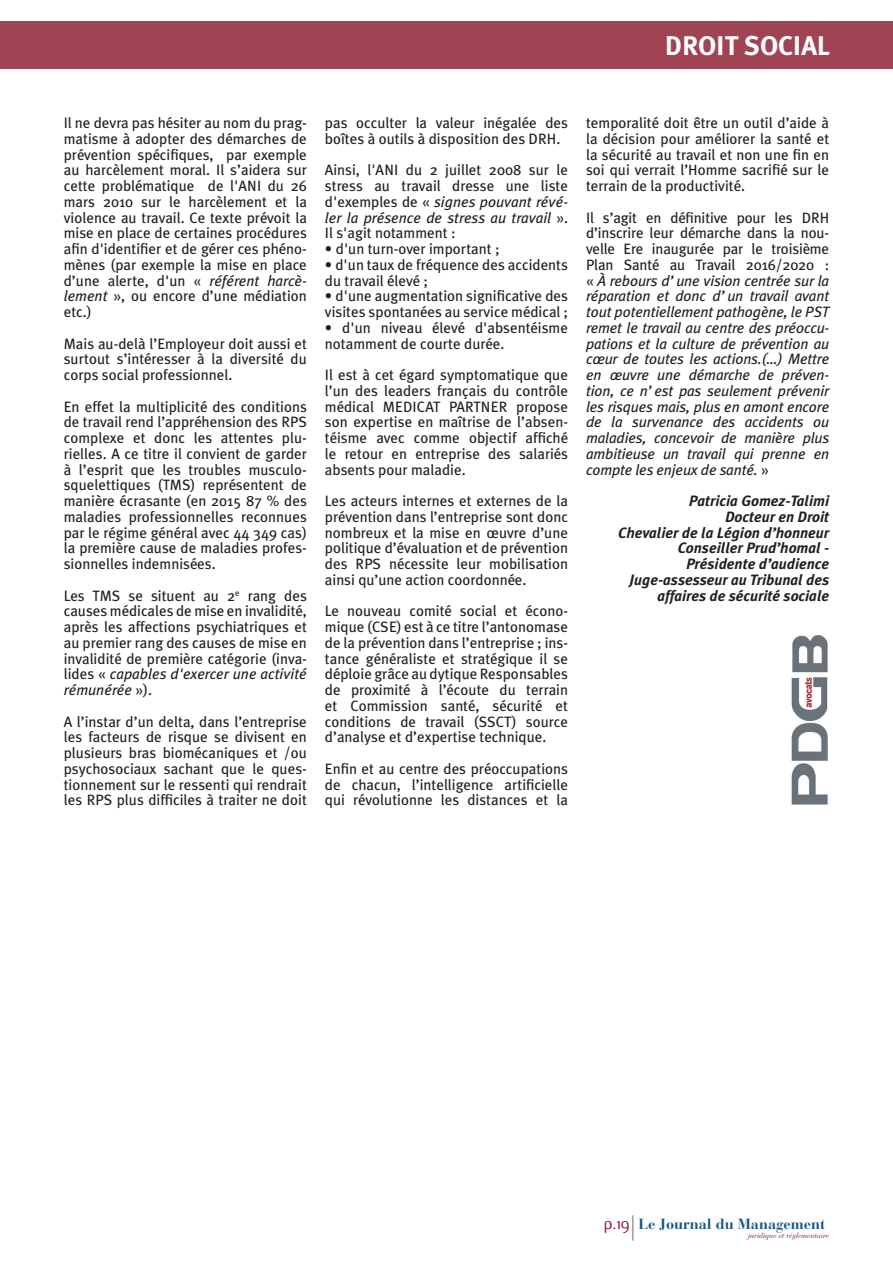
<style>
.page{position:relative;width:893px;height:1263px;background:#fff}
.page>*{position:absolute;margin:0;border:0;box-sizing:border-box;transform-origin:0 0}
.t1{font:700 27px "Meta Plus";color:#fff}
.t2{font:18px "Flux";color:#8e123c}
.t3{font:15px/15.8px "Meta Plus";color:#231f20;text-align:justify}
.t4{font:italic 15px/15.8px "Meta Plus";letter-spacing:-.01em;color:#231f20;text-align:justify}
.t5{font:italic 700 15px/15.8px "Meta Plus";color:#231f20;text-align:right}
.t6{font:700 14.7px "Bauer Bodoni";color:#135484}
.t7{font:italic 7.35px "Bauer Bodoni";color:#8e123c}
.s1{font-style:italic}
.s2{font-style:normal}
</style>
<div class="page">
<svg style="left:632px;top:1215px;width:1px;height:25px"></svg>
<div style="left:0;top:21px;width:893px;height:48px;background:#a04454"></div>
<img style="left:791px;top:635px;width:37px;height:170px">
<h1 class="t1" style="left:665px;top:30px;width:167px">DROIT SOCIAL</h1>
<p class="t3" style="left:64px;top:115px;width:245px">Il ne devra pas hésiter au nom du prag&shy;matisme à adopter des démarches de prévention spécifiques, par exemple au harcèlement moral. Il s’aidera sur cette problématique de l'ANI du 26 mars 2010 sur le harcèlement et la violence au travail. Ce texte prévoit la mise en place de certaines procédures afin d'identifier et de gérer ces phéno&shy;mènes (par exemple la mise en place d’une alerte, d'un « <span class="s1">référent harcè&shy;lement</span> », ou encore d’une médiation etc.)</p>
<p class="t3" style="left:64px;top:335px;width:245px">Mais au-delà l’Employeur doit aussi et surtout s’intéresser à la diversité du corps social professionnel.</p>
<p class="t3" style="left:64px;top:398px;width:245px">En effet la multiplicité des conditions de travail rend l’appréhension des RPS complexe et donc les attentes plu&shy;rielles. A ce titre il convient de garder à l’esprit que les troubles musculo&shy;squelettiques (TMS) représentent de manière écrasante (en 2015 87 % des maladies professionnelles reconnues par le régime général avec 44 349 cas) la première cause de maladies profes&shy;sionnelles indemnisées.</p>
<p class="t3" style="left:64px;top:587px;width:245px">Les TMS se situent au 2<sup>e</sup> rang des causes médicales de mise en invalidité, après les affections psychiatriques et au premier rang des causes de mise en invalidité de première catégorie (inva&shy;lides « <span class="s1">capables d'exercer une activité rémunérée</span> »).</p>
<p class="t3" style="left:64px;top:713px;width:245px">A l’instar d’un delta, dans l’entreprise les facteurs de risque se divisent en plusieurs bras biomécaniques et /ou psychosociaux sachant que le ques&shy;tionnement sur le ressenti qui rendrait les RPS plus difficiles à traiter ne doit</p>
<p class="t3" style="left:325px;top:115px;width:245px">pas occulter la valeur inégalée des boîtes à outils à disposition des DRH.</p>
<p class="t3" style="left:325px;top:162px;width:245px">Ainsi, l'ANI du 2 juillet 2008 sur le stress au travail dresse une liste d'exemples de « <span class="s1">signes pouvant révé&shy;ler la présence de stress au travail</span> ».<br>Il s'agit notamment :</p>
<p class="t3" style="left:325px;top:241px;width:176px">• d'un turn-over important ;</p>
<p class="t3" style="left:325px;top:257px;width:245px">• d'un taux de fréquence des accidents du travail élevé ;</p>
<p class="t3" style="left:325px;top:288px;width:245px">• d'une augmentation significative des visites spontanées au service médical ;</p>
<p class="t3" style="left:325px;top:320px;width:245px">• d'un niveau élevé d'absentéisme notamment de courte durée.</p>
<p class="t3" style="left:325px;top:367px;width:245px">Il est à cet égard symptomatique que l’un des leaders français du contrôle médical MEDICAT PARTNER propose son expertise en maîtrise de l’absen&shy;téisme avec comme objectif affiché le retour en entreprise des salariés absents pour maladie.</p>
<p class="t3" style="left:325px;top:493px;width:245px">Les acteurs internes et externes de la prévention dans l’entreprise sont donc nombreux et la mise en œuvre d’une politique d’évaluation et de prévention des RPS nécessite leur mobilisation ainsi qu’une action coordonnée.</p>
<p class="t3" style="left:325px;top:603px;width:245px">Le nouveau comité social et écono&shy;mique (CSE) est à ce titre l’antonomase de la prévention dans l’entreprise ; ins&shy;tance généraliste et stratégique il se déploie grâce au dytique Responsables de proximité à l’écoute du terrain et Commission santé, sécurité et conditions de travail (SSCT) source d’analyse et d’expertise technique.</p>
<p class="t3" style="left:325px;top:761px;width:245px">Enfin et au centre des préoccupations de chacun, l’intelligence artificielle qui révolutionne les distances et la</p>
<p class="t3" style="left:586px;top:115px;width:245px">temporalité doit être un outil d’aide à la décision pour améliorer la santé et la sécurité au travail et non une fin en soi qui verrait l’Homme sacrifié sur le terrain de la productivité.</p>
<p class="t4" style="left:586px;top:209px;width:245px"><span class="s2">Il s’agit en définitive pour les DRH d’inscrire leur démarche dans la nou&shy;velle Ere inaugurée par le troisième Plan Santé au Travail 2016/2020 : «</span> À rebours d’une vision centrée sur la réparation et donc d’un travail avant tout potentiellement pathogène, le PST remet le travail au centre des préoccu&shy;pations et la culture de prévention au cœur de toutes les actions.(…) Mettre en œuvre une démarche de préven&shy;tion, ce n’est pas seulement prévenir les risques mais, plus en amont encore de la survenance des accidents ou maladies, concevoir de manière plus ambitieuse un travail qui prenne en compte les enjeux de santé. <span class="s2">»</span></p>
<p class="t5" style="left:618px;top:493px;width:213px">Patricia Gomez-Talimi<br>Docteur en Droit<br>Chevalier de la Légion d’honneur<br>Conseiller Prud’homal -<br>Présidente d’audience<br>Juge-assesseur au Tribunal des affaires de sécurité sociale</p>
<p class="t2" style="left:604px;top:1213px;width:28px">p.19</p>
<p class="t6" style="left:638px;top:1215px;width:188px">Le Journal du Management</p>
<p class="t7" style="left:748px;top:1231px;width:83px">juridique et réglementaire</p>
</div>
